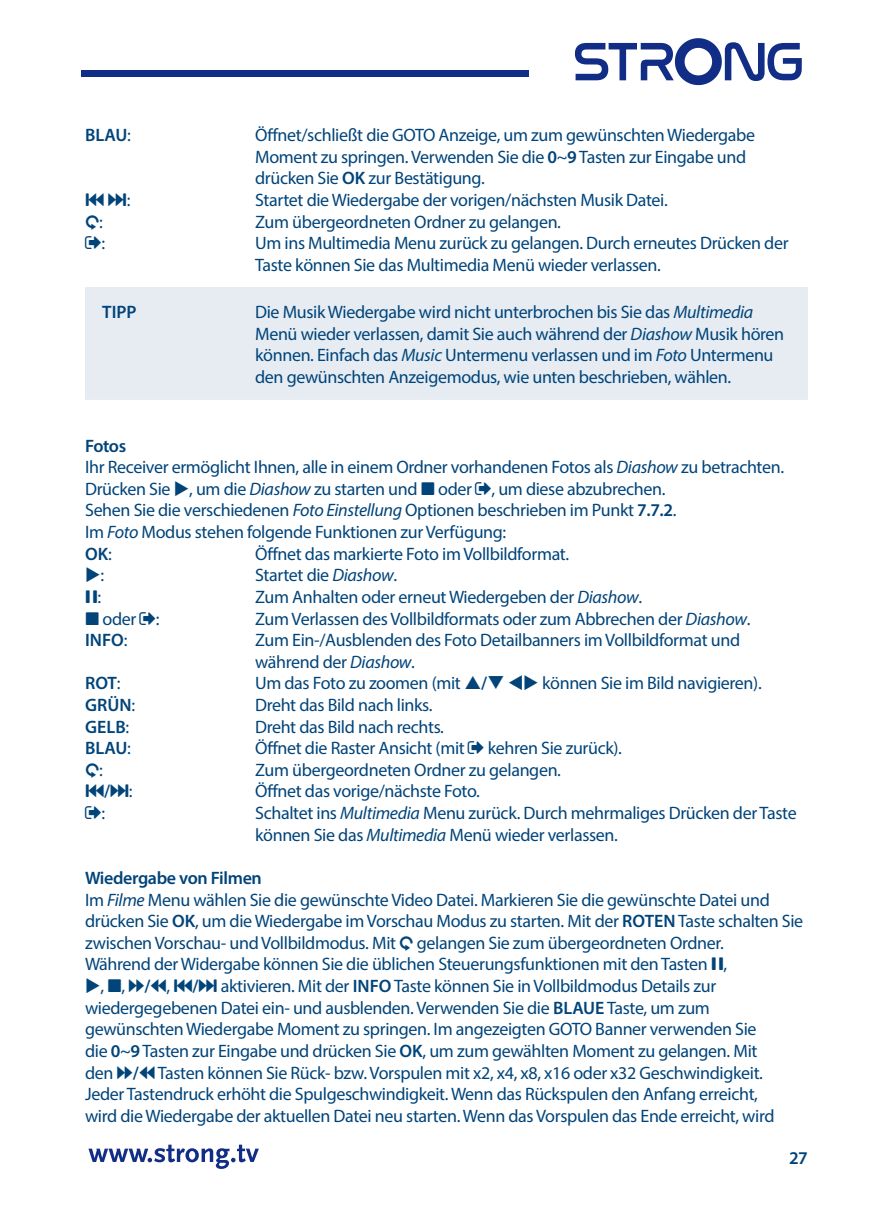
<style>
.page{position:relative;width:893px;height:1217px;background:#fff}
.page>*{position:absolute;margin:0;border:0;box-sizing:border-box;transform-origin:0 0}
.t1{font:18px/21.6px "Myriad Pro";letter-spacing:-.02em;color:#00447a}
.t2{font:600 18px "Myriad Pro";color:#00447a}
.t3{font:18px "Guifxv 2 Transports";color:#00447a}
.s1{font-weight:400}
.s2{font-weight:600}
.s3{font-family:"Myriad Pro"}
.s4{font-style:italic}
.s5{font-family:"Guifxv 2 Transports"}
.s6{font-family:"Myriad Pro";font-weight:600}
</style>
<div class="page">
<div style="left:82px;top:71px;width:447px;height:6px;background:#112d86"></div>
<svg style="left:575px;top:38px;width:227px;height:47px"></svg>
<svg style="left:88px;top:1144px;width:171px;height:24px"></svg>
<div style="left:85px;top:287px;width:723px;height:150px;background:#e6ecf2"></div>
<div style="left:85px;top:400px;width:723px;height:105px;background:#fff"></div>
<p class="t2" style="left:85px;top:124px;width:47px">BLAU<span class="s1">:</span></p>
<p class="t1" style="left:255px;top:124px;width:501px">Öffnet/schließt die GOTO Anzeige, um zum gewünschten Wiedergabe<br>Moment zu springen. Verwenden Sie die <span class="s2">0</span>~<span class="s2">9</span> Tasten zur Eingabe und drücken Sie <span class="s2">OK</span> zur Bestätigung.</p>
<p class="t3" style="left:85px;top:191px;width:47px">78<span class="s3">:</span></p>
<p class="t1" style="left:255px;top:189px;width:414px">Startet die Wiedergabe der vorigen/nächsten Musik Datei.</p>
<p class="t3" style="left:85px;top:213px;width:19px">9<span class="s3">:</span></p>
<p class="t1" style="left:255px;top:210px;width:307px">Zum übergeordneten Ordner zu gelangen.</p>
<p class="t1" style="left:101px;top:232px;width:5px">:</p>
<p class="t1" style="left:255px;top:232px;width:535px">Um ins Multimedia Menu zurück zu gelangen. Durch erneutes Drücken der<br>Taste können Sie das Multimedia Menü wieder verlassen.</p>
<p class="t2" style="left:102px;top:300px;width:36px">TIPP</p>
<p class="t1" style="left:255px;top:301px;width:531px">Die Musik Wiedergabe wird nicht unterbrochen bis Sie das <span class="s4">Multimedia </span>Menü wieder verlassen, damit Sie auch während der <span class="s4">Diashow</span> Musik hören können. Einfach das <span class="s4">Music</span> Untermenu verlassen und im <span class="s4">Foto</span> Untermenu den gewünschten Anzeigemodus, wie unten beschrieben, wählen.</p>
<p class="t1" style="left:85px;top:434px;width:701px"><span class="s2">Fotos<br></span>Ihr Receiver ermöglicht Ihnen, alle in einem Ordner vorhandenen Fotos als <span class="s4">Diashow</span> zu betrachten.<br>Drücken Sie ◆, um die <span class="s4">Diashow</span> zu starten und <span class="s5">3</span> oder , um diese abzubrechen.<br>Sehen Sie die verschiedenen <span class="s4">Foto Einstellung</span> Optionen beschrieben im Punkt <span class="s2">7.7.2</span>.<br>Im <span class="s4">Foto</span> Modus stehen folgende Funktionen zur Verfügung:<br><span class="s2">OK</span>:</p>
<p class="t1" style="left:255px;top:542px;width:316px">Öffnet das markierte Foto im Vollbildformat.</p>
<p class="t1" style="left:85px;top:564px;width:21px">◆:</p>
<p class="t1" style="left:255px;top:564px;width:144px">Startet die <span class="s4">Diashow</span>.</p>
<p class="t3" style="left:85px;top:588px;width:18px">2<span class="s3">:</span></p>
<p class="t1" style="left:255px;top:585px;width:389px">Zum Anhalten oder erneut Wiedergeben der <span class="s4">Diashow</span>.</p>
<p class="t1" style="left:85px;top:607px;width:76px"><span class="s5">3</span> oder :</p>
<p class="t1" style="left:255px;top:607px;width:497px">Zum Verlassen des Vollbildformats oder zum Abbrechen der <span class="s4">Diashow</span>.</p>
<p class="t2" style="left:85px;top:628px;width:44px">INFO<span class="s1">:</span></p>
<p class="t1" style="left:255px;top:629px;width:487px">Zum Ein-/Ausblenden des Foto Detailbanners im Vollbildformat und während der <span class="s4">Diashow</span>.</p>
<p class="t2" style="left:85px;top:671px;width:37px">ROT<span class="s1">:</span></p>
<p class="t1" style="left:255px;top:672px;width:508px">Um das Foto zu zoomen (mit <span class="s2">/</span>❑ ▼◆ können Sie im Bild navigieren).</p>
<p class="t2" style="left:85px;top:693px;width:51px">GRÜN<span class="s1">:</span></p>
<p class="t1" style="left:255px;top:693px;width:179px">Dreht das Bild nach links.</p>
<p class="t2" style="left:85px;top:715px;width:46px">GELB<span class="s1">:</span></p>
<p class="t1" style="left:255px;top:715px;width:190px">Dreht das Bild nach rechts.</p>
<p class="t2" style="left:85px;top:736px;width:47px">BLAU<span class="s1">:</span></p>
<p class="t1" style="left:255px;top:737px;width:211px">Öffnet die Raster Ansicht (mit</p>
<p class="t1" style="left:488px;top:737px;width:136px">kehren Sie zurück).</p>
<p class="t3" style="left:85px;top:761px;width:19px">9<span class="s3">:</span></p>
<p class="t1" style="left:255px;top:758px;width:307px">Zum übergeordneten Ordner zu gelangen.</p>
<p class="t3" style="left:85px;top:782px;width:49px">7<span class="s6">/</span>8<span class="s3">:</span></p>
<p class="t1" style="left:255px;top:780px;width:226px">Öffnet das vorige/nächste Foto.</p>
<p class="t1" style="left:101px;top:801px;width:5px">:</p>
<p class="t1" style="left:255px;top:801px;width:543px">Schaltet ins <span class="s4">Multimedia</span> Menu zurück. Durch mehrmaliges Drücken der Taste können Sie das <span class="s4">Multimedia</span> Menü wieder verlassen.</p>
<p class="t1" style="left:85px;top:866px;width:720px"><span class="s2">Wiedergabe von Filmen<br></span>Im <span class="s4">Filme</span> Menu wählen Sie die gewünschte Video Datei. Markieren Sie die gewünschte Datei und drücken Sie <span class="s2">OK</span>, um die Wiedergabe im Vorschau Modus zu starten. Mit der <span class="s2">ROTEN</span> Taste schalten Sie zwischen Vorschau- und Vollbildmodus. Mit <span class="s5">9</span> gelangen Sie zum übergeordneten Ordner.<br>Während der Widergabe können Sie die üblichen Steuerungsfunktionen mit den Tasten <span class="s5">2</span>,</p>
<p class="t1" style="left:85px;top:974px;width:691px">◆, <span class="s5">3</span>, <span class="s5">6</span><span class="s2">/</span><span class="s5">5</span>, <span class="s5">7</span><span class="s2">/</span><span class="s5">8</span> aktivieren. Mit der <span class="s2">INFO</span> Taste können Sie in Vollbildmodus Details zur wiedergegebenen Datei ein- und ausblenden. Verwenden Sie die <span class="s2">BLAUE</span> Taste, um zum gewünschten Wiedergabe Moment zu springen. Im angezeigten GOTO Banner verwenden Sie die <span class="s2">0</span>~<span class="s2">9</span> Tasten zur Eingabe und drücken Sie <span class="s2">OK</span>, um zum gewählten Moment zu gelangen. Mit den <span class="s5">6</span><span class="s2">/</span><span class="s5">5</span> Tasten können Sie Rück- bzw. Vorspulen mit x2, x4, x8, x16 oder x32 Geschwindigkeit.<br>Jeder Tastendruck erhöht die Spulgeschwindigkeit. Wenn das Rückspulen den Anfang erreicht, wird die Wiedergabe der aktuellen Datei neu starten. Wenn das Vorspulen das Ende erreicht, wird</p>
<p class="t2" style="left:789px;top:1146px;width:20px">27</p>
</div>
